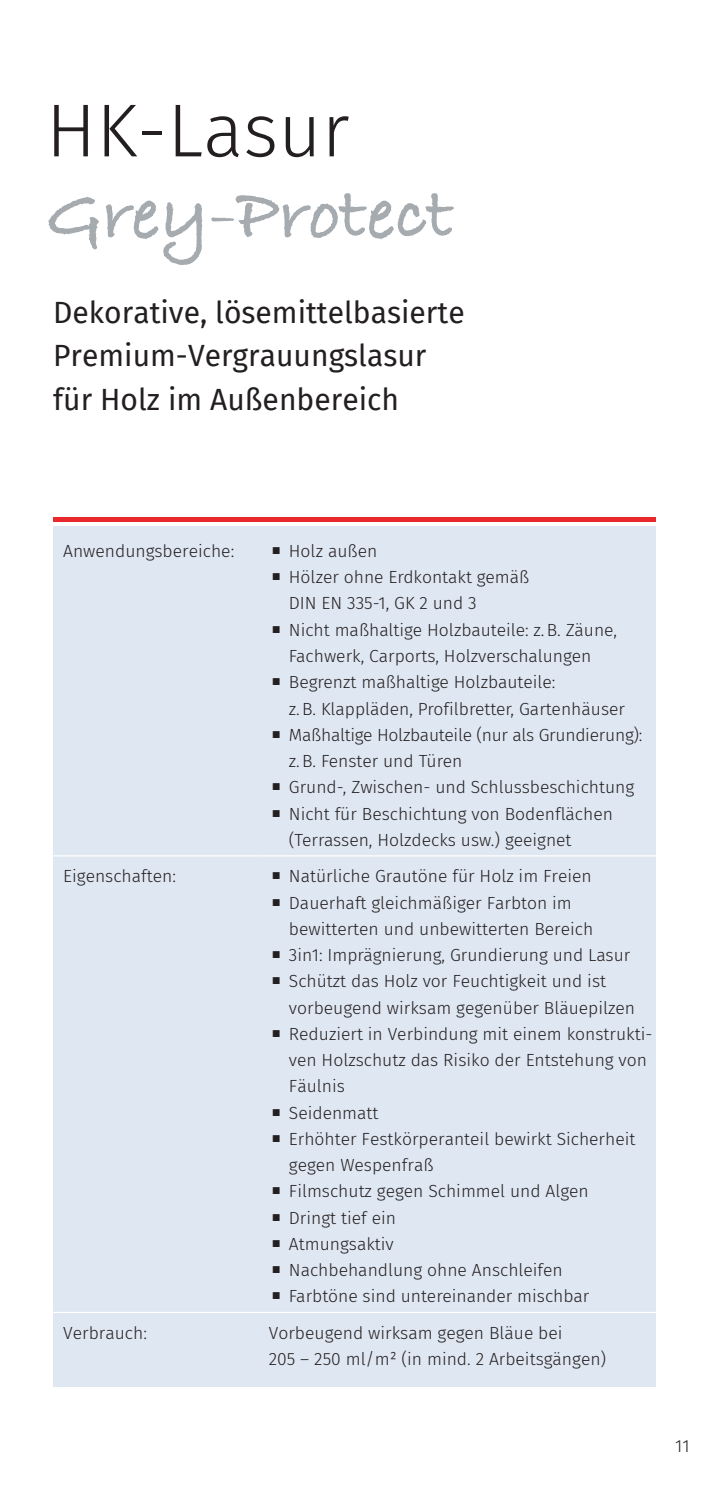
<style>
.page{position:relative;width:709px;height:1489px;background:#fff}
.page>*{position:absolute;margin:0;border:0;box-sizing:border-box;transform-origin:0 0}
.t1{font:700 75px "Bradley Hand ITCTT";color:#a6abb0}
.t2{font:300 75px "Fira Sans";color:#231f20}
.t3{font:30px/43.8px "Fira Sans";color:#231f20}
.t4{font:300 17.5px/26.2px "Fira Sans";color:#231f20}
</style>
<div class="page">
<div style="left:53px;top:526px;width:603px;height:860px;background:#dfe7f2"></div>
<hr style="left:53px;top:517px;width:603px;height:4px;background:#e9282d">
<hr style="left:53px;top:855px;width:206px;height:1px;background:#fff">
<hr style="left:259px;top:855px;width:411px;height:1px;background:#fff">
<hr style="left:53px;top:1311px;width:206px;height:1px;background:#fff">
<hr style="left:259px;top:1311px;width:411px;height:1px;background:#fff">
<h1 class="t2" style="left:46px;top:77px;width:305px">HK-Lasur</h1>
<h1 class="t1" style="left:46px;top:157px;width:409px">Grey-Protect</h1>
<h2 class="t3" style="left:53px;top:289px;width:413px">Dekorative, lösemittelbasierte<br>Premium-Vergrauungslasur für Holz im Außenbereich</h2>
<p class="t4" style="left:63px;top:537px;width:173px">Anwendungsbereiche:</p>
<p class="t4" style="left:271px;top:537px;width:107px">○ Holz außen</p>
<p class="t4" style="left:289px;top:564px;width:242px;text-indent:-18px">○ Hölzer ohne Erdkontakt gemäß<br>DIN EN 335-1, GK 2 und 3</p>
<p class="t4" style="left:271px;top:616px;width:347px;text-align:center">○ Nicht maßhaltige Holzbauteile: z.B. Zäune,<br>Fachwerk, Carports, Holzverschalungen</p>
<p class="t4" style="left:289px;top:669px;width:337px;text-indent:-18px">○ Begrenzt maßhaltige Holzbauteile:<br>z.B. Klappläden, Profilbretter, Gartenhäuser</p>
<p class="t4" style="left:289px;top:721px;width:355px;text-indent:-18px">○ Maßhaltige Holzbauteile (nur als Grundierung): z.B. Fenster und Türen</p>
<p class="t4" style="left:271px;top:774px;width:364px">○ Grund-, Zwischen- und Schlussbeschichtung</p>
<p class="t4" style="left:289px;top:800px;width:325px;text-indent:-18px">○ Nicht für Beschichtung von Bodenflächen (Terrassen, Holzdecks usw.) geeignet</p>
<p class="t4" style="left:63px;top:862px;width:114px">Eigenschaften:</p>
<p class="t4" style="left:271px;top:862px;width:322px">○ Natürliche Grautöne für Holz im Freien</p>
<p class="t4" style="left:289px;top:889px;width:306px;text-indent:-18px">○ Dauerhaft gleichmäßiger Farbton im bewitterten und unbewitterten Bereich</p>
<p class="t4" style="left:271px;top:941px;width:360px">○ 3in1: Imprägnierung, Grundierung und Lasur</p>
<p class="t4" style="left:289px;top:967px;width:348px;text-indent:-18px">○ Schützt das Holz vor Feuchtigkeit und ist vorbeugend wirksam gegenüber Bläuepilzen</p>
<p class="t4" style="left:289px;top:1020px;width:365px;text-indent:-18px">○ Reduziert in Verbindung mit einem konstrukti&shy;ven Holzschutz das Risiko der Entstehung von<br>Fäulnis</p>
<p class="t4" style="left:271px;top:1099px;width:109px">○ Seidenmatt</p>
<p class="t4" style="left:289px;top:1125px;width:348px;text-indent:-18px">○ Erhöhter Festkörperanteil bewirkt Sicherheit gegen Wespenfraß</p>
<p class="t4" style="left:271px;top:1177px;width:319px">○ Filmschutz gegen Schimmel und Algen</p>
<p class="t4" style="left:271px;top:1204px;width:126px">○ Dringt tief ein</p>
<p class="t4" style="left:271px;top:1230px;width:124px">○ Atmungsaktiv</p>
<p class="t4" style="left:271px;top:1256px;width:293px">○ Nachbehandlung ohne Anschleifen</p>
<p class="t4" style="left:271px;top:1282px;width:319px">○ Farbtöne sind untereinander mischbar</p>
<p class="t4" style="left:63px;top:1319px;width:85px">Verbrauch:</p>
<p class="t4" style="left:269px;top:1319px;width:339px">Vorbeugend wirksam gegen Bläue bei<br>205 – 250 ml/m² (in mind. 2 Arbeitsgängen)</p>
<p class="t4" style="left:675px;top:1432px;width:16px">11</p>
</div>
